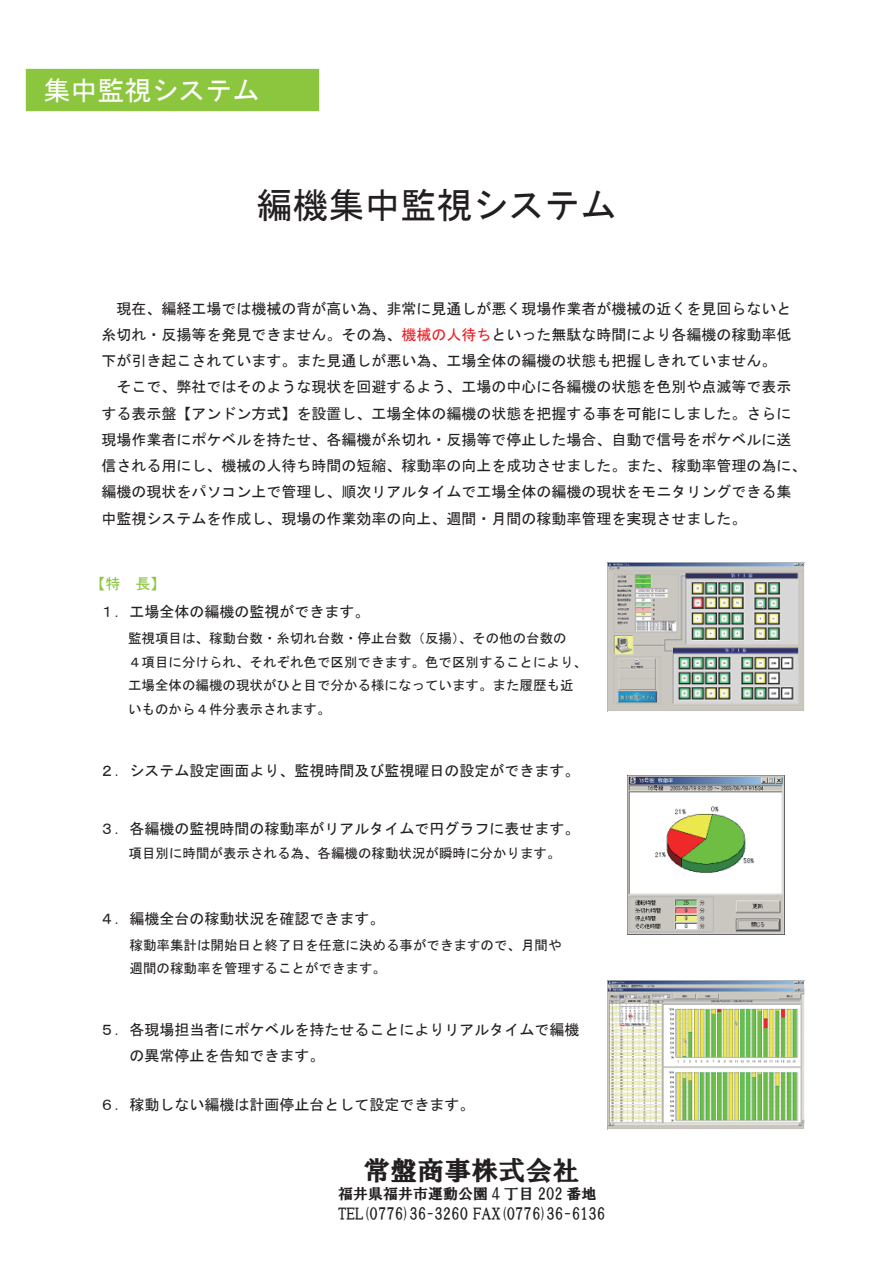
<style>
.page{position:relative;width:893px;height:1263px;background:#fff}
.page>*{position:absolute;margin:0;border:0;box-sizing:border-box;transform-origin:0 0}
.t1{font:36px "MS Gothic";color:#231f20}
.t2{font:27px "HGP Soei Presence EB";color:#231f20}
.t3{font:27px "MS Gothic";color:#fff}
.t4{font:15px/26.2px "MS Gothic";color:#231f20}
.t5{font:15px/19.5px "HGP Soei Presence EB";color:#231f20}
.t6{font:15px "MS Gothic";color:#8bc63e}
.t7{font:13.5px/23.5px "MS Gothic";color:#231f20}
.s1{color:#ee1d23}
</style>
<div class="page">
<div style="left:26px;top:70px;width:293px;height:41px;background:#8bc63e"></div>
<div style="left:26px;top:69px;width:293px;height:42px;border:1px solid #8bc63e"></div>
<img style="left:607px;top:563px;width:197px;height:148px">
<img style="left:627px;top:776px;width:158px;height:159px">
<img style="left:607px;top:981px;width:197px;height:148px">
<h2 class="t3" style="left:43px;top:77px;width:218px">集中監視システム</h2>
<h1 class="t1" style="left:257px;top:187px;width:362px">編機集中監視システム</h1>
<p class="t4" style="left:102px;top:295px;width:706px">　現在、編経工場では機械の背が高い為、非常に見通しが悪く現場作業者が機械の近くを見回らないと糸切れ・反揚等を発見できません。その為、<span class="s1">機械の人待ち</span>といった無駄な時間により各編機の稼動率低下が引き起こされています。また見通しが悪い為、工場全体の編機の状態も把握しきれていません。<br>　そこで、弊社ではそのような現状を回避するよう、工場の中心に各編機の状態を色別や点滅等で表示する表示盤【アンドン方式】を設置し、工場全体の編機の状態を把握する事を可能にしました。さらに現場作業者にポケベルを持たせ、各編機が糸切れ・反揚等で停止した場合、自動で信号をポケベルに送信される用にし、機械の人待ち時間の短縮、稼動率の向上を成功させました。また、稼動率管理の為に、編機の現状をパソコン上で管理し、順次リアルタイムで工場全体の編機の現状をモニタリングできる集中監視システムを作成し、現場の作業効率の向上、週間・月間の稼動率管理を実現させました。</p>
<p class="t6" style="left:90px;top:576px;width:77px">【特　長】</p>
<p class="t4" style="left:100px;top:598px;width:271px">１．工場全体の編機の監視ができます。</p>
<p class="t7" style="left:128px;top:626px;width:460px">監視項目は、稼動台数・糸切れ台数・停止台数（反揚）、その他の台数の<br>４項目に分けられ、それぞれ色で区別できます。色で区別することにより、工場全体の編機の現状がひと目で分かる様になっています。また履歴も近いものから４件分表示されます。</p>
<p class="t4" style="left:100px;top:757px;width:481px">２．システム設定画面より、監視時間及び監視曜日の設定ができます。</p>
<p class="t4" style="left:100px;top:815px;width:481px">３．各編機の監視時間の稼動率がリアルタイムで円グラフに表せます。</p>
<p class="t7" style="left:129px;top:841px;width:433px">項目別に時間が表示される為、各編機の稼動状況が瞬時に分かります。</p>
<p class="t4" style="left:100px;top:906px;width:286px">４．編機全台の稼動状況を確認できます。</p>
<p class="t7" style="left:130px;top:933px;width:433px">稼動率集計は開始日と終了日を任意に決める事ができますので、月間や週間の稼動率を管理することができます。</p>
<p class="t4" style="left:100px;top:1016px;width:481px">５．各現場担当者にポケベルを持たせることによりリアルタイムで編機　　の異常停止を告知できます。</p>
<p class="t4" style="left:100px;top:1091px;width:376px">６．稼動しない編機は計画停止台として設定できます。</p>
<h2 class="t2" style="left:364px;top:1156px;width:217px">常盤商事株式会社</h2>
<p class="t5" style="left:338px;top:1184px;width:269px">福井県福井市運動公園 4 丁目 202 番地<br>TEL(0776)36-3260 FAX(0776)36-6136</p>
</div>
